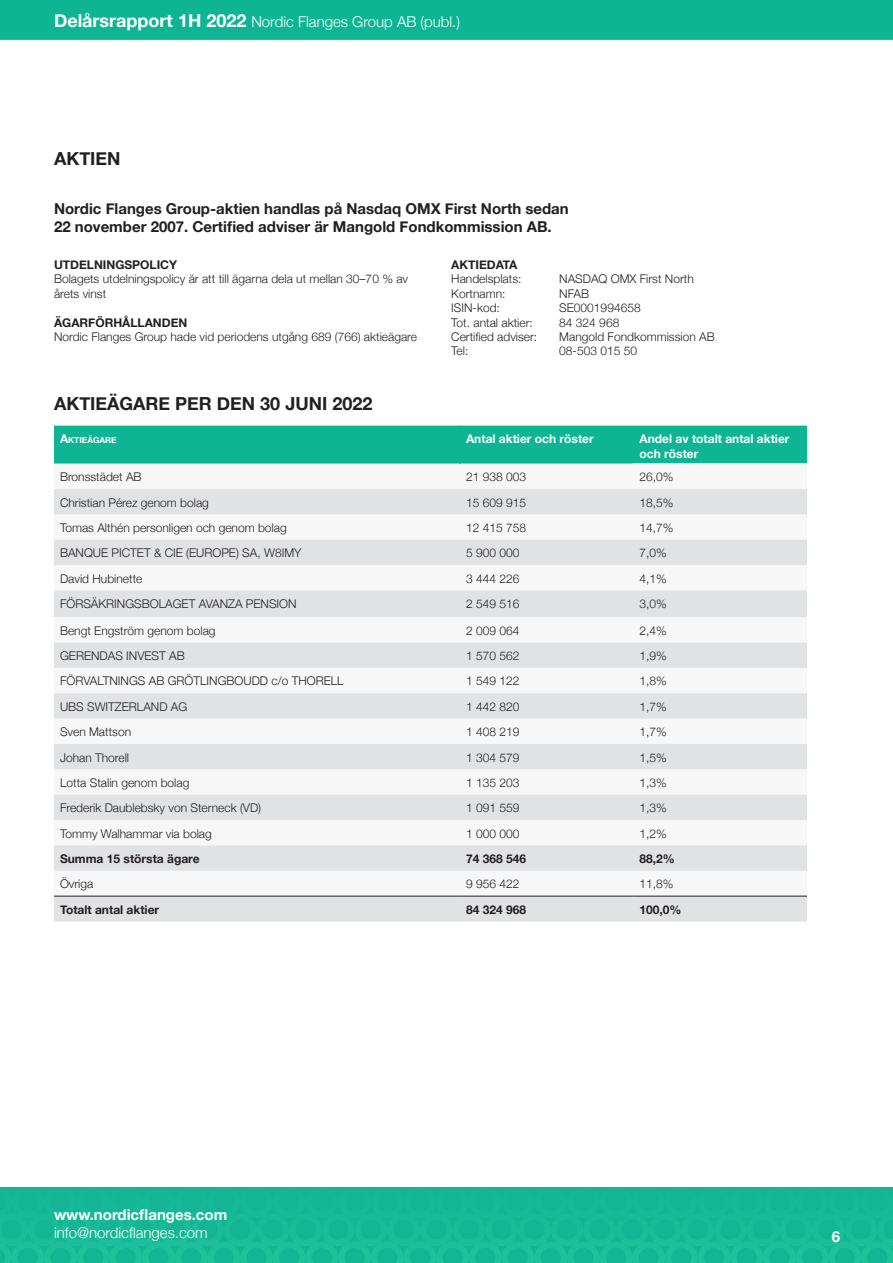
<style>
.page{position:relative;width:893px;height:1263px;background:#fff}
.page>*{position:absolute;margin:0;border:0;box-sizing:border-box;transform-origin:0 0}
.t1{font:700 18px "Helvetica Neue";color:#231f20}
.t2{font:700 15px/18px "Helvetica Neue";color:#231f20}
.t3{font:300 15px "Helvetica Neue";color:#fff}
.t4{font:700 15px "Helvetica Neue";color:#fff}
.t5{font:300 12px/14.4px "Helvetica Neue";color:#231f20}
.t6{font:700 12px "Helvetica Neue";color:#231f20}
.t7{font:700 12px/14.4px "Helvetica Neue";color:#fff}
.t8{font:700 8.4px "Helvetica Neue";color:#fff}
.s1{font-weight:700;font-size:18px}
.s2{font-size:12px}
</style>
<div class="page">
<img style="left:0;top:1187px;width:893px;height:76px">
<div style="left:0;top:0;width:893px;height:40px;background:#0eb594"></div>
<div style="left:54px;top:426px;width:753px;height:38px;background:#0eb594"></div>
<div style="left:634px;top:464px;width:173px;height:25px;background:#f7f7f8"></div>
<svg style="left:54px;top:489px;width:753px;height:432px;fill:#e1e2e4"></svg>
<hr style="left:459px;top:426px;width:2px;height:38px;background:#0eb594">
<hr style="left:54px;top:896px;width:406px;height:1px;background:#231f20">
<hr style="left:460px;top:896px;width:174px;height:1px;background:#231f20">
<hr style="left:634px;top:896px;width:173px;height:1px;background:#231f20">
<p class="t3" style="left:54px;top:9px;width:408px"><span class="s1">Delårsrapport 1H 2022</span> Nordic Flanges Group AB (publ.)</p>
<p class="t1" style="left:54px;top:144px;width:68px">AKTIEN</p>
<p class="t2" style="left:54px;top:200px;width:516px">Nordic Flanges Group-aktien handlas på Nasdaq OMX First North sedan<br>22 november 2007. Certified adviser är Mangold Fondkommission AB.</p>
<p class="t6" style="left:451px;top:255px;width:67px">AKTIEDATA</p>
<p class="t5" style="left:451px;top:271px;width:72px">Handelsplats:</p>
<p class="t5" style="left:559px;top:271px;width:136px">NASDAQ OMX First North</p>
<p class="t5" style="left:451px;top:285px;width:56px">Kortnamn:</p>
<p class="t5" style="left:559px;top:285px;width:31px">NFAB</p>
<p class="t5" style="left:451px;top:300px;width:50px">ISIN-kod:</p>
<p class="t5" style="left:559px;top:300px;width:83px">SE0001994658</p>
<p class="t5" style="left:451px;top:314px;width:83px">Tot. antal aktier:</p>
<p class="t5" style="left:559px;top:314px;width:62px">84 324 968</p>
<p class="t5" style="left:451px;top:329px;width:88px">Certified adviser:</p>
<p class="t5" style="left:559px;top:329px;width:157px">Mangold Fondkommission AB</p>
<p class="t5" style="left:451px;top:343px;width:19px">Tel:</p>
<p class="t5" style="left:559px;top:343px;width:79px">08-503 015 50</p>
<p class="t6" style="left:54px;top:255px;width:125px">UTDELNINGSPOLICY</p>
<p class="t5" style="left:54px;top:271px;width:356px">Bolagets utdelningspolicy är att till ägarna dela ut mellan 30–70 % av årets vinst</p>
<p class="t6" style="left:54px;top:313px;width:135px">ÄGARFÖRHÅLLANDEN</p>
<p class="t5" style="left:54px;top:329px;width:365px">Nordic Flanges Group hade vid periodens utgång 689 (766) aktieägare</p>
<p class="t1" style="left:54px;top:389px;width:320px">AKTIEÄGARE PER DEN 30 JUNI 2022</p>
<p class="t8" style="left:60px;top:434px;width:15px"><span class="s2">A</span>KTIEÄGARE</p>
<p class="t7" style="left:466px;top:432px;width:129px">Antal aktier och röster</p>
<p class="t7" style="left:640px;top:432px;width:151px">Andel av totalt antal aktier och röster</p>
<p class="t5" style="left:60px;top:469px;width:83px">Bronsstädet AB</p>
<p class="t5" style="left:466px;top:469px;width:62px">21 938 003</p>
<p class="t5" style="left:640px;top:469px;width:36px">26,0%</p>
<p class="t5" style="left:60px;top:494px;width:150px">Christian Pérez genom bolag</p>
<p class="t5" style="left:466px;top:494px;width:62px">15 609 915</p>
<p class="t5" style="left:640px;top:494px;width:36px">18,5%</p>
<p class="t5" style="left:60px;top:520px;width:228px">Tomas Althén personligen och genom bolag</p>
<p class="t5" style="left:466px;top:520px;width:62px">12 415 758</p>
<p class="t5" style="left:640px;top:520px;width:36px">14,7%</p>
<p class="t5" style="left:60px;top:545px;width:243px">BANQUE PICTET &amp; CIE (EUROPE) SA, W8IMY</p>
<p class="t5" style="left:466px;top:545px;width:55px">5 900 000</p>
<p class="t5" style="left:640px;top:545px;width:29px">7,0%</p>
<p class="t5" style="left:60px;top:570px;width:84px">David Hubinette</p>
<p class="t5" style="left:466px;top:570px;width:55px">3 444 226</p>
<p class="t5" style="left:640px;top:570px;width:29px">4,1%</p>
<p class="t5" style="left:60px;top:596px;width:238px">FÖRSÄKRINGSBOLAGET AVANZA PENSION</p>
<p class="t5" style="left:466px;top:596px;width:55px">2 549 516</p>
<p class="t5" style="left:640px;top:596px;width:29px">3,0%</p>
<p class="t5" style="left:60px;top:622px;width:157px">Bengt Engström genom bolag</p>
<p class="t5" style="left:466px;top:622px;width:55px">2 009 064</p>
<p class="t5" style="left:640px;top:622px;width:29px">2,4%</p>
<p class="t5" style="left:60px;top:648px;width:126px">GERENDAS INVEST AB</p>
<p class="t5" style="left:466px;top:648px;width:55px">1 570 562</p>
<p class="t5" style="left:640px;top:648px;width:29px">1,9%</p>
<p class="t5" style="left:60px;top:673px;width:285px">FÖRVALTNINGS AB GRÖTLINGBOUDD c/o THORELL</p>
<p class="t5" style="left:466px;top:673px;width:55px">1 549 122</p>
<p class="t5" style="left:640px;top:673px;width:29px">1,8%</p>
<p class="t5" style="left:60px;top:698px;width:129px">UBS SWITZERLAND AG</p>
<p class="t5" style="left:466px;top:698px;width:55px">1 442 820</p>
<p class="t5" style="left:640px;top:698px;width:29px">1,7%</p>
<p class="t5" style="left:60px;top:724px;width:73px">Sven Mattson</p>
<p class="t5" style="left:466px;top:724px;width:55px">1 408 219</p>
<p class="t5" style="left:640px;top:724px;width:29px">1,7%</p>
<p class="t5" style="left:60px;top:749px;width:71px">Johan Thorell</p>
<p class="t5" style="left:466px;top:749px;width:55px">1 304 579</p>
<p class="t5" style="left:640px;top:749px;width:29px">1,5%</p>
<p class="t5" style="left:60px;top:774px;width:131px">Lotta Stalin genom bolag</p>
<p class="t5" style="left:466px;top:774px;width:55px">1 135 203</p>
<p class="t5" style="left:640px;top:774px;width:29px">1,3%</p>
<p class="t5" style="left:60px;top:800px;width:203px">Frederik Daublebsky von Sterneck (VD)</p>
<p class="t5" style="left:466px;top:800px;width:55px">1 091 559</p>
<p class="t5" style="left:640px;top:800px;width:29px">1,3%</p>
<p class="t5" style="left:60px;top:825px;width:153px">Tommy Walhammar via bolag</p>
<p class="t5" style="left:466px;top:825px;width:55px">1 000 000</p>
<p class="t5" style="left:640px;top:825px;width:29px">1,2%</p>
<p class="t6" style="left:60px;top:849px;width:141px">Summa 15 största ägare</p>
<p class="t6" style="left:466px;top:849px;width:62px">74 368 546</p>
<p class="t6" style="left:640px;top:849px;width:37px">88,2%</p>
<p class="t5" style="left:60px;top:876px;width:35px">Övriga</p>
<p class="t5" style="left:466px;top:876px;width:55px">9 956 422</p>
<p class="t5" style="left:640px;top:876px;width:36px">11,8%</p>
<p class="t6" style="left:60px;top:900px;width:101px">Totalt antal aktier</p>
<p class="t6" style="left:466px;top:900px;width:62px">84 324 968</p>
<p class="t6" style="left:640px;top:900px;width:44px">100,0%</p>
<p class="t4" style="left:54px;top:1203px;width:175px">www.nordicflanges.com</p>
<p class="t3" style="left:54px;top:1221px;width:155px">info@nordicflanges.com</p>
<p class="t4" style="left:832px;top:1224px;width:10px">6</p>
</div>
